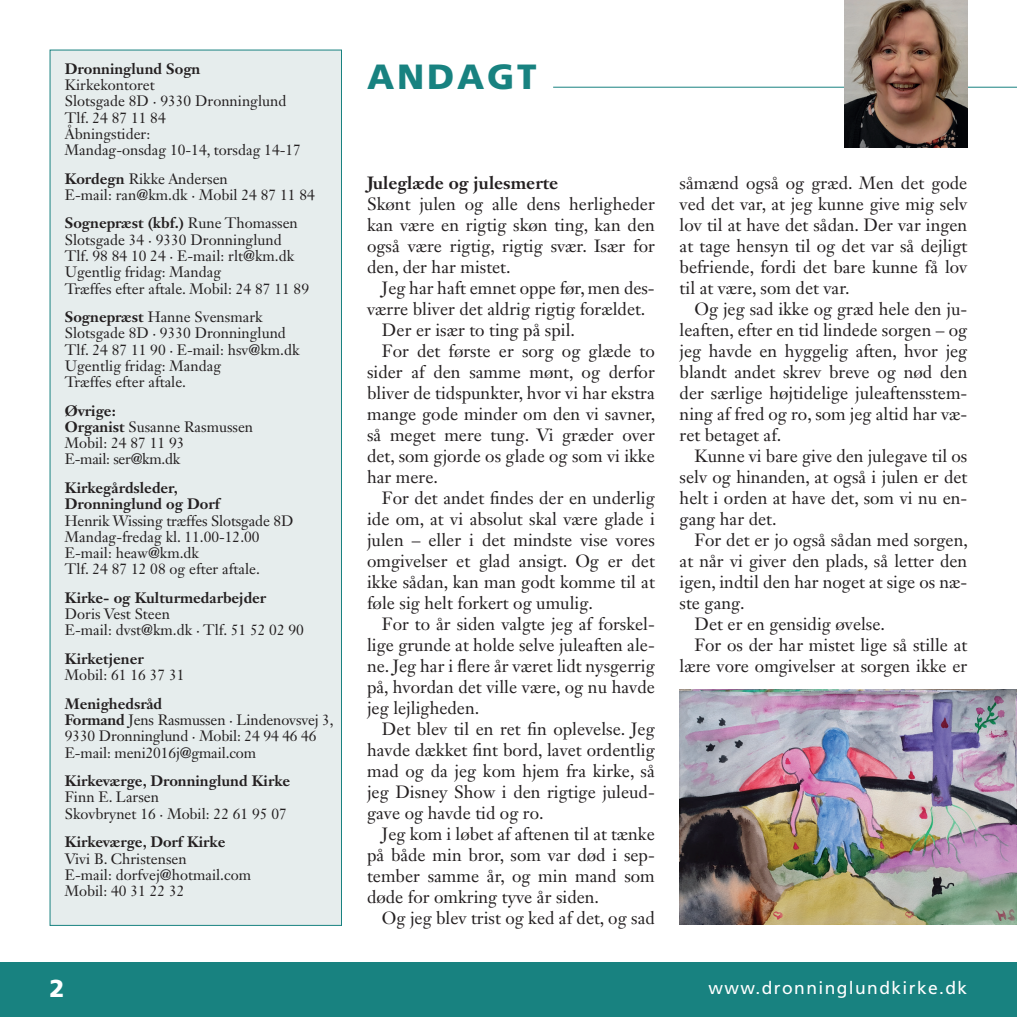
<style>
.page{position:relative;width:1017px;height:1017px;background:#fff}
.page>*{position:absolute;margin:0;border:0;box-sizing:border-box;transform-origin:0 0}
.t1{font:900 35px "Frutiger";letter-spacing:.08em;color:#188280}
.t2{font:900 24.5px "Frutiger";color:#fff}
.t3{font:17.5px/21px "Janson Text LT Std";color:#231f20;text-align:justify}
.t4{font:17.5px "Frutiger";letter-spacing:.08em;color:#fff}
.t5{font:700 17.5px "Janson Text LT Std";color:#231f20}
.t6{font:14.88px/16.3px "Janson Text LT Std";color:#231f20}
.t7{font:700 14.88px/16.3px "Janson Text LT Std";color:#231f20}
.s1{font-weight:700}
</style>
<div class="page">
<div style="left:0;top:962px;width:1017px;height:55px;background:#188280"></div>
<div style="left:50px;top:50px;width:292px;height:876px;background:#e6eded;border:1px solid #188280"></div>
<hr style="left:553px;top:87px;width:464px;height:1px;background:#188280">
<img style="left:845px;top:0;width:122px;height:147px">
<img style="left:680px;top:689px;width:337px;height:235px">
<p class="t7" style="left:65px;top:60px;width:137px">Dronninglund Sogn</p>
<p class="t6" style="left:65px;top:77px;width:238px">Kirkekontoret<br>Slotsgade 8D · 9330 Dronninglund<br>Tlf. 24 87 11 84<br>Åbningstider:<br>Mandag-onsdag 10-14, torsdag 14-17</p>
<p class="t6" style="left:65px;top:170px;width:251px"><span class="s1">Kordegn</span> Rikke Andersen<br>E-mail: ran@km.dk · Mobil 24 87 11 84</p>
<p class="t6" style="left:65px;top:215px;width:246px"><span class="s1">Sognepræst (kbf.)</span> Rune Thomassen Slotsgade 34 · 9330 Dronninglund Tlf. 98 84 10 24 · E-mail: rlt@km.dk Ugentlig fridag: Mandag<br>Træffes efter aftale. Mobil: 24 87 11 89</p>
<p class="t6" style="left:65px;top:309px;width:236px"><span class="s1">Sognepræst</span> Hanne Svensmark<br>Slotsgade 8D · 9330 Dronninglund<br>Tlf. 24 87 11 90 · E-mail: hsv@km.dk<br>Ugentlig fridag: Mandag<br>Træffes efter aftale.</p>
<p class="t6" style="left:65px;top:402px;width:190px"><span class="s1">Øvrige:<br>Organist</span> Susanne Rasmussen<br>Mobil: 24 87 11 93<br>E-mail: ser@km.dk</p>
<p class="t7" style="left:65px;top:479px;width:156px">Kirkegårdsleder,<br>Dronninglund og Dorf</p>
<p class="t6" style="left:65px;top:512px;width:230px">Henrik Wissing træffes Slotsgade 8D<br>Mandag-fredag kl. 11.00-12.00<br>E-mail: heaw@km.dk<br>Tlf. 24 87 12 08 og efter aftale.</p>
<p class="t7" style="left:65px;top:589px;width:203px">Kirke- og Kulturmedarbejder</p>
<p class="t6" style="left:65px;top:606px;width:241px">Doris Vest Steen<br>E-mail: dvst@km.dk · Tlf. 51 52 02 90</p>
<p class="t7" style="left:65px;top:650px;width:80px">Kirketjener</p>
<p class="t6" style="left:65px;top:667px;width:121px">Mobil: 61 16 37 31</p>
<p class="t6" style="left:65px;top:695px;width:270px"><span class="s1">Menighedsråd<br>Formand</span> Jens Rasmussen · Lindenovsvej 3,<br>9330 Dronninglund · Mobil: 24 94 46 46<br>E-mail: meni2016j@gmail.com</p>
<p class="t7" style="left:65px;top:773px;width:227px">Kirkeværge, Dronninglund Kirke</p>
<p class="t6" style="left:65px;top:789px;width:224px">Finn E. Larsen<br>Skovbrynet 16 · Mobil: 22 61 95 07</p>
<p class="t7" style="left:65px;top:834px;width:162px">Kirkeværge, Dorf Kirke</p>
<p class="t6" style="left:65px;top:850px;width:188px">Vivi B. Christensen<br>E-mail: dorfvej@hotmail.com<br>Mobil: 40 31 22 32</p>
<h1 class="t1" style="left:367px;top:55px;width:171px">ANDAGT</h1>
<p class="t5" style="left:367px;top:172px;width:193px">Juleglæde og julesmerte</p>
<p class="t3" style="left:367px;top:193px;width:289px">Skønt julen og alle dens herligheder kan være en rigtig skøn ting, kan den også være rigtig, rigtig svær. Især for den, der har mistet.</p>
<p class="t3" style="left:382px;top:277px;width:274px">Jeg har haft emnet oppe før, men des-</p>
<p class="t3" style="left:367px;top:298px;width:280px">værre bliver det aldrig rigtig forældet.</p>
<p class="t3" style="left:382px;top:319px;width:195px">Der er især to ting på spil.</p>
<p class="t3" style="left:382px;top:340px;width:274px">For det første er sorg og glæde to</p>
<p class="t3" style="left:367px;top:361px;width:289px">sider af den samme mønt, og derfor</p>
<p class="t3" style="left:367px;top:382px;width:289px">bliver de tidspunkter, hvor vi har ekstra</p>
<p class="t3" style="left:367px;top:403px;width:290px">mange gode minder om den vi savner,</p>
<p class="t3" style="left:367px;top:424px;width:289px">så meget mere tung. Vi græder over</p>
<p class="t3" style="left:367px;top:445px;width:289px">det, som gjorde os glade og som vi ikke</p>
<p class="t3" style="left:367px;top:466px;width:72px">har mere.</p>
<p class="t3" style="left:382px;top:487px;width:274px">For det andet findes der en underlig</p>
<p class="t3" style="left:367px;top:508px;width:289px">ide om, at vi absolut skal være glade i</p>
<p class="t3" style="left:367px;top:529px;width:289px">julen – eller i det mindste vise vores</p>
<p class="t3" style="left:367px;top:550px;width:289px">omgivelser et glad ansigt. Og er det</p>
<p class="t3" style="left:367px;top:571px;width:289px">ikke sådan, kan man godt komme til at</p>
<p class="t3" style="left:367px;top:592px;width:227px">føle sig helt forkert og umulig.</p>
<p class="t3" style="left:382px;top:613px;width:274px">For to år siden valgte jeg af forskel-</p>
<p class="t3" style="left:367px;top:634px;width:289px">lige grunde at holde selve juleaften ale-</p>
<p class="t3" style="left:367px;top:655px;width:289px">ne. Jeg har i flere år været lidt nysgerrig</p>
<p class="t3" style="left:367px;top:676px;width:289px">på, hvordan det ville være, og nu havde</p>
<p class="t3" style="left:367px;top:697px;width:114px">jeg lejligheden.</p>
<p class="t3" style="left:382px;top:718px;width:274px">Det blev til en ret fin oplevelse. Jeg</p>
<p class="t3" style="left:367px;top:739px;width:289px">havde dækket fint bord, lavet ordentlig</p>
<p class="t3" style="left:367px;top:760px;width:289px">mad og da jeg kom hjem fra kirke, så</p>
<p class="t3" style="left:367px;top:781px;width:289px">jeg Disney Show i den rigtige juleud-</p>
<p class="t3" style="left:367px;top:802px;width:178px">gave og havde tid og ro.</p>
<p class="t3" style="left:382px;top:823px;width:274px">Jeg kom i løbet af aftenen til at tænke</p>
<p class="t3" style="left:367px;top:844px;width:289px">på både min bror, som var død i sep-</p>
<p class="t3" style="left:367px;top:865px;width:289px">tember samme år, og min mand som</p>
<p class="t3" style="left:367px;top:886px;width:234px">døde for omkring tyve år siden.</p>
<p class="t3" style="left:382px;top:907px;width:274px">Og jeg blev trist og ked af det, og sad</p>
<p class="t3" style="left:680px;top:172px;width:289px">såmænd også og græd. Men det gode ved det var, at jeg kunne give mig selv lov til at have det sådan. Der var ingen at tage hensyn til og det var så dejligt befriende, fordi det bare kunne få lov til at være, som det var.</p>
<p class="t3" style="left:680px;top:298px;width:289px;text-indent:15px">Og jeg sad ikke og græd hele den ju&shy;leaften, efter en tid lindede sorgen – og jeg havde en hyggelig aften, hvor jeg blandt andet skrev breve og nød den der særlige højtidelige juleaftensstem&shy;ning af fred og ro, som jeg altid har væ&shy;ret betaget af.</p>
<p class="t3" style="left:680px;top:445px;width:289px;text-indent:15px">Kunne vi bare give den julegave til os selv og hinanden, at også i julen er det helt i orden at have det, som vi nu en&shy;gang har det.</p>
<p class="t3" style="left:694px;top:529px;width:275px">For det er jo også sådan med sorgen,</p>
<p class="t3" style="left:680px;top:550px;width:289px">at når vi giver den plads, så letter den</p>
<p class="t3" style="left:680px;top:571px;width:289px">igen, indtil den har noget at sige os næ-</p>
<p class="t3" style="left:680px;top:592px;width:67px">ste gang.</p>
<p class="t3" style="left:694px;top:613px;width:192px">Det er en gensidig øvelse.</p>
<p class="t3" style="left:694px;top:634px;width:274px">For os der har mistet lige så stille at</p>
<p class="t3" style="left:680px;top:655px;width:289px">lære vore omgivelser at sorgen ikke er</p>
<h2 class="t2" style="left:50px;top:974px;width:16px">2</h2>
<p class="t4" style="left:709px;top:978px;width:260px">www.dronninglundkirke.dk</p>
</div>
